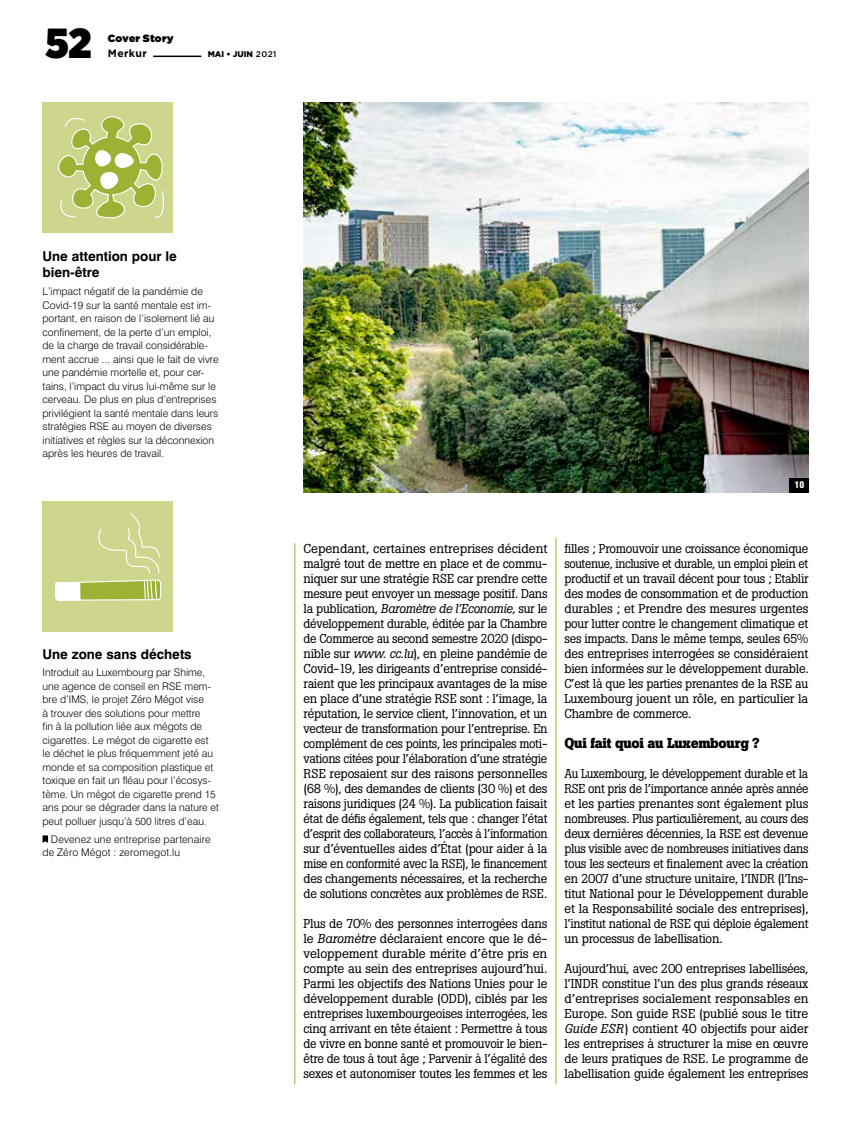
<style>
.page{position:relative;width:851px;height:1127px;background:#fff}
.page>*{position:absolute;margin:0;border:0;box-sizing:border-box;transform-origin:0 0}
.t1{font:900 42px "Gotham Narrow";color:#000}
.t2{font:700 14.25px "Boton Pro";letter-spacing:-.02em;color:#000}
.t3{font:700 13.5px/16.5px "Swiss 721 BT";color:#000}
.t4{font:12.75px/15px "Boton";letter-spacing:-.02em;color:#000;text-align:justify}
.t5{font:12.75px/15px "Boton";letter-spacing:-.02em;color:#000;text-align:justify;scale:1.05 1}
.t6{font:300 10.5px/13.5px "Swiss 721 BT";color:#000}
.t7{font:300 10.5px/13.5px "Swiss 721 BT";letter-spacing:.02em;color:#000}
.t8{font:10.5px "Gotham Ultra";letter-spacing:.02em;color:#000}
.t9{font:700 10.5px "Gotham";letter-spacing:.035em;color:#000}
.t10{font:900 condensed 9px "Swiss 721 BT";color:#fff}
.t11{font:900 8.25px "Gotham";color:#000}
.s1{font-weight:500}
.s2{font-style:italic}
</style>
<div class="page">
<hr style="left:153px;top:56px;width:48px;height:1px;background:#000">
<hr style="left:294px;top:543px;width:1px;height:541px;background:#9eb134">
<hr style="left:555px;top:538px;width:1px;height:546px;background:#9eb134">
<svg style="left:43px;top:835px;width:5px;height:8px"></svg>
<img style="left:303px;top:103px;width:505px;height:389px">
<div style="left:789px;top:478px;width:19px;height:14px;background:#000"></div>
<div style="left:43px;top:102px;width:130px;height:131px;background:#ced58c"></div>
<svg style="left:58px;top:116px;width:106px;height:103px"></svg>
<div style="left:43px;top:502px;width:130px;height:130px;background:#ced58c"></div>
<svg style="left:55px;top:512px;width:107px;height:89px"></svg>
<h1 class="t1" style="left:45px;top:14px;width:48px">52</h1>
<p class="t8" style="left:108px;top:33px;width:67px">Cover Story</p>
<p class="t9" style="left:108px;top:48px;width:40px">Merkur</p>
<p class="t11" style="left:208px;top:50px;width:70px">MAI • JUIN <span class="s1">2021</span></p>
<p class="t3" style="left:43px;top:248px;width:136px">Une attention pour le bien-être</p>
<p class="t6" style="left:43px;top:284px;width:178px">L’impact négatif de la pandémie de Covid-19 sur la santé mentale est im&shy;portant, en raison de l’isolement lié au confinement, de la perte d’un emploi, de la charge de travail considérable&shy;ment accrue ... ainsi que le fait de vivre une pandémie mortelle et, pour cer&shy;tains, l’impact du virus lui-même sur le cerveau. De plus en plus d’entreprises privilégient la santé mentale dans leurs stratégies RSE au moyen de diverses initiatives et règles sur la déconnexion après les heures de travail.</p>
<p class="t3" style="left:43px;top:645px;width:151px">Une zone sans déchets</p>
<p class="t6" style="left:43px;top:666px;width:178px">Introduit au Luxembourg par Shime, une agence de conseil en RSE mem&shy;bre d’IMS, le projet Zéro Mégot vise<br>à trouver des solutions pour mettre<br>fin à la pollution liée aux mégots de cigarettes. Le mégot de cigarette est<br>le déchet le plus fréquemment jeté au monde et sa composition plastique et toxique en fait un fléau pour l’écosys&shy;tème. Un mégot de cigarette prend 15 ans pour se dégrader dans la nature et peut polluer jusqu’à 500 litres d’eau.</p>
<p class="t7" style="left:43px;top:832px;width:170px;text-indent:8px">Devenez une entreprise partenaire de Zéro Mégot : zeromegot.lu</p>
<p class="t10" style="left:794px;top:479px;width:11px">10</p>
<p class="t5" style="left:303px;top:541px;width:234px">Cependant, certaines entreprises décident malgré tout de mettre en place et de commu&shy;niquer sur une stratégie RSE car prendre cette mesure peut envoyer un message positif. Dans la publication, <span class="s2">Baromètre de l’Economie,</span> sur le développement durable, éditée par la Chambre de Commerce au second semestre 2020 (dispo&shy;nible sur <span class="s2">www. cc.lu</span>), en pleine pandémie de Covid-19, les dirigeants d’entreprise considé&shy;raient que les principaux avantages de la mise en place d’une stratégie RSE sont : l’image, la réputation, le service client, l’innovation, et un vecteur de transformation pour l’entreprise. En complément de ces points, les principales moti&shy;vations citées pour l’élaboration d’une stratégie RSE reposaient sur des raisons personnelles (68 %), des demandes de clients (30 %) et des raisons juridiques (24 %). La publication faisait état de défis également, tels que : changer l’état d’esprit des collaborateurs, l’accès à l’information sur d’éventuelles aides d’État (pour aider à la mise en conformité avec la RSE), le financement des changements nécessaires, et la recherche de solutions concrètes aux problèmes de RSE.</p>
<p class="t4" style="left:303px;top:916px;width:245px">Plus de 70% des personnes interrogées dans le <span class="s2">Baromètre</span> déclaraient encore que le dé&shy;veloppement durable mérite d’être pris en compte au sein des entreprises aujourd’hui.<br>Parmi les objectifs des Nations Unies pour le développement durable (ODD), ciblés par les entreprises luxembourgeoises interrogées, les cinq arrivant en tête étaient : Permettre à tous de vivre en bonne santé et promouvoir le bien&shy;être de tous à tout âge ; Parvenir à l’égalité des sexes et autonomiser toutes les femmes et les</p>
<p class="t4" style="left:564px;top:541px;width:245px">filles ; Promouvoir une croissance économique soutenue, inclusive et durable, un emploi plein et productif et un travail décent pour tous ; Etablir des modes de consommation et de production durables ; et Prendre des mesures urgentes pour lutter contre le changement climatique et ses impacts. Dans le même temps, seules 65% des entreprises interrogées se considéraient bien informées sur le développement durable.<br>C’est là que les parties prenantes de la RSE au Luxembourg jouent un rôle, en particulier la Chambre de commerce.</p>
<p class="t2" style="left:564px;top:733px;width:197px">Qui fait quoi au Luxembourg ?</p>
<p class="t4" style="left:564px;top:766px;width:245px">Au Luxembourg, le développement durable et la RSE ont pris de l’importance année après année et les parties prenantes sont également plus nombreuses. Plus particulièrement, au cours des deux dernières décennies, la RSE est devenue plus visible avec de nombreuses initiatives dans tous les secteurs et finalement avec la création en 2007 d’une structure unitaire, l’INDR (l’Ins&shy;titut National pour le Développement durable et la Responsabilité sociale des entreprises), l’institut national de RSE qui déploie également un processus de labellisation.</p>
<p class="t4" style="left:564px;top:961px;width:245px">Aujourd’hui, avec 200 entreprises labellisées, l’INDR constitue l’un des plus grands réseaux d’entreprises socialement responsables en Europe. Son guide RSE (publié sous le titre <span class="s2">Guide ESR</span>) contient 40 objectifs pour aider les entreprises à structurer la mise en œuvre de leurs pratiques de RSE. Le programme de labellisation guide également les entreprises</p>
</div>
